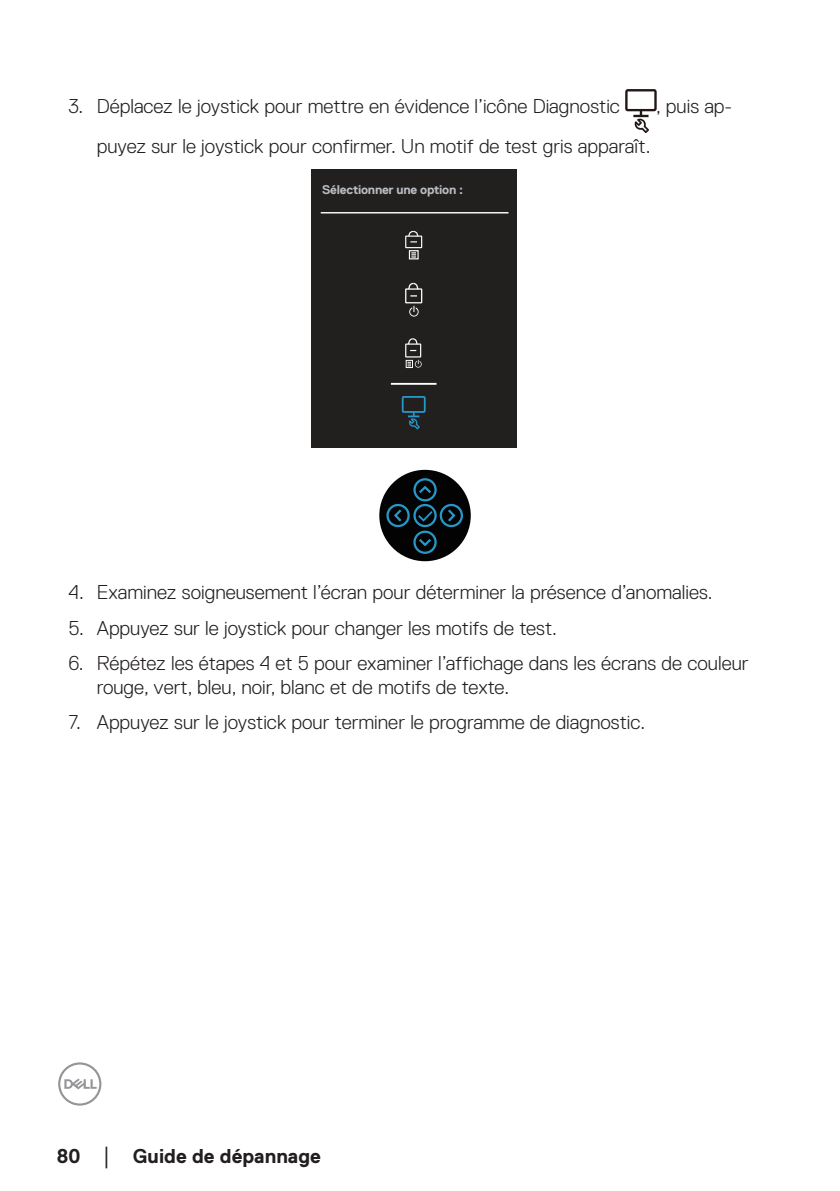
<style>
.page{position:relative;width:840px;height:1191px;background:#fff}
.page>*{position:absolute;margin:0;border:0;box-sizing:border-box;transform-origin:0 0}
.t1{font:300 20px/24px "Dell Replica";color:#231f20}
.t2{font:700 20px "Dell Replica";color:#231f20}
.t3{font:700 12.6px "Dell Replica";letter-spacing:-.02em;color:#babdc2}
.s1{font-family:"Times New Roman";font-weight:400;font-size:18px}
</style>
<div class="page">
<svg style="left:58px;top:1062px;width:43px;height:43px"></svg>
<svg style="left:625px;top:89px;width:31px;height:44px"></svg>
<div style="left:311px;top:169px;width:205px;height:278px;background:#21201f"></div>
<div style="left:405px;top:288px;width:17px;height:15px;border:1px solid #fff"></div>
<svg style="left:407px;top:282px;width:12px;height:14px"></svg>
<svg style="left:409px;top:306px;width:9px;height:10px"></svg>
<div style="left:405px;top:343px;width:16px;height:14px;border:1px solid #fff"></div>
<svg style="left:407px;top:338px;width:11px;height:13px"></svg>
<div style="left:405px;top:360px;width:8px;height:8px;border:1px solid #fff"></div>
<svg style="left:407px;top:360px;width:14px;height:7px"></svg>
<div style="left:405px;top:235px;width:17px;height:13px;border:1px solid #fff"></div>
<svg style="left:407px;top:230px;width:11px;height:12px"></svg>
<div style="left:408px;top:250px;width:10px;height:9px;border:1px solid #fff"></div>
<svg style="left:411px;top:252px;width:5px;height:5px"></svg>
<hr style="left:390px;top:383px;width:46px;height:2px;background:#fff">
<div style="left:379px;top:470px;width:91px;height:91px;background:#030303;border-radius:50%"></div>
<svg style="left:385px;top:477px;width:79px;height:78px"></svg>
<hr style="left:320px;top:212px;width:188px;height:1px;background:#fff">
<svg style="left:401px;top:396px;width:24px;height:33px"></svg>
<p class="t1" style="left:68px;top:94px;width:552px">3. Déplacez le joystick pour mettre en évidence l’icône Diagnostic</p>
<p class="t1" style="left:656px;top:94px;width:77px">, puis ap-</p>
<p class="t1" style="left:97px;top:134px;width:555px">puyez sur le joystick pour confirmer. Un motif de test gris apparaît.</p>
<p class="t3" style="left:322px;top:183px;width:142px">Sélectionner une option :</p>
<p class="t1" style="left:68px;top:580px;width:645px">4. Examinez soigneusement l’écran pour déterminer la présence d’anomalies.</p>
<p class="t1" style="left:68px;top:616px;width:490px">5. Appuyez sur le joystick pour changer les motifs de test.</p>
<p class="t1" style="left:97px;top:651px;width:653px;text-indent:-28px">6. Répétez les étapes 4 et 5 pour examiner l’affichage dans les écrans de couleur rouge, vert, bleu, noir, blanc et de motifs de texte.</p>
<p class="t1" style="left:68px;top:710px;width:578px">7. Appuyez sur le joystick pour terminer le programme de diagnostic.</p>
<p class="t2" style="left:57px;top:1144px;width:265px">80 <span class="s1">│</span> Guide de dépannage</p>
</div>
